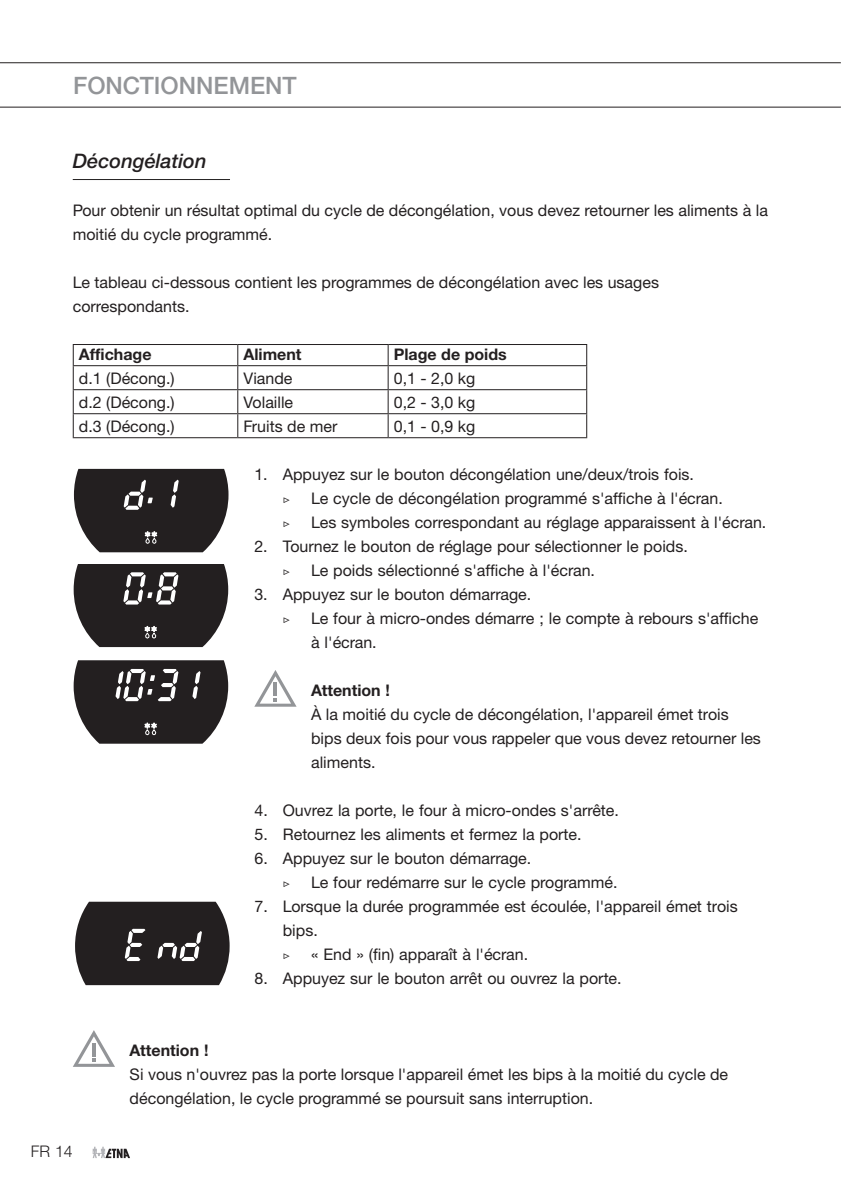
<style>
.page{position:relative;width:841px;height:1192px;background:#fff}
.page>*{position:absolute;margin:0;border:0;box-sizing:border-box;transform-origin:0 0}
.t1{font:500 24px "Helvetica Neue LTW1 G";color:#939598}
.t2{font:italic 500 20px "Helvetica Neue LTW1 G";color:#231f20}
.t3{font:16px/24px "Helvetica Neue LTW1 G";color:#231f20}
.t4{font:700 16px "Helvetica Neue LTW1 G";color:#231f20}
.t5{font:16px "Garamond Premr Pro";color:#231f20}
.t6{font:300 16px "Helvetica Neue LTW1 G";color:#231f20}
</style>
<div class="page">
<hr style="left:0;top:62px;width:840px;height:1px;background:#231f20">
<hr style="left:0;top:107px;width:840px;height:1px;background:#231f20">
<svg style="left:93px;top:1146px;width:37px;height:12px"></svg>
<hr style="left:73px;top:179px;width:157px;height:1px;background:#231f20">
<hr style="left:73px;top:344px;width:165px;height:1px;background:#231f20">
<hr style="left:238px;top:344px;width:150px;height:1px;background:#231f20">
<hr style="left:388px;top:344px;width:199px;height:1px;background:#231f20">
<hr style="left:73px;top:365px;width:165px;height:1px;background:#231f20">
<hr style="left:238px;top:365px;width:150px;height:1px;background:#231f20">
<hr style="left:388px;top:365px;width:199px;height:1px;background:#231f20">
<hr style="left:73px;top:389px;width:165px;height:1px;background:#231f20">
<hr style="left:238px;top:389px;width:150px;height:1px;background:#231f20">
<hr style="left:388px;top:389px;width:199px;height:1px;background:#231f20">
<hr style="left:73px;top:413px;width:165px;height:1px;background:#231f20">
<svg style="left:73px;top:345px;width:1px;height:92px"></svg>
<hr style="left:238px;top:413px;width:150px;height:1px;background:#231f20">
<svg style="left:237px;top:345px;width:1px;height:92px"></svg>
<hr style="left:388px;top:413px;width:199px;height:1px;background:#231f20">
<svg style="left:387px;top:345px;width:1px;height:92px"></svg>
<svg style="left:586px;top:345px;width:1px;height:92px"></svg>
<hr style="left:73px;top:437px;width:165px;height:1px;background:#231f20">
<hr style="left:238px;top:437px;width:150px;height:1px;background:#231f20">
<hr style="left:388px;top:437px;width:199px;height:1px;background:#231f20">
<svg style="left:74px;top:660px;width:154px;height:83px;background:#413d3e"></svg>
<svg style="left:74px;top:564px;width:154px;height:83px;background:#3f3b3c"></svg>
<svg style="left:74px;top:469px;width:154px;height:83px;background:#3a3637"></svg>
<svg style="left:255px;top:670px;width:41px;height:36px"></svg>
<svg style="left:75px;top:901px;width:154px;height:84px;background:#393536"></svg>
<svg style="left:73px;top:1030px;width:42px;height:36px"></svg>
<h1 class="t1" style="left:73px;top:71px;width:225px">FONCTIONNEMENT</h1>
<p class="t2" style="left:73px;top:149px;width:135px">Décongélation</p>
<p class="t3" style="left:73px;top:198px;width:696px">Pour obtenir un résultat optimal du cycle de décongélation, vous devez retourner les aliments à la moitié du cycle programmé.</p>
<p class="t3" style="left:73px;top:270px;width:587px">Le tableau ci-dessous contient les programmes de décongélation avec les usages correspondants.</p>
<p class="t4" style="left:79px;top:344px;width:74px">Affichage</p>
<p class="t4" style="left:243px;top:344px;width:60px">Aliment</p>
<p class="t4" style="left:394px;top:344px;width:114px">Plage de poids</p>
<p class="t3" style="left:79px;top:366px;width:97px">d.1 (Décong.)</p>
<p class="t3" style="left:243px;top:366px;width:50px">Viande</p>
<p class="t3" style="left:394px;top:366px;width:83px">0,1 - 2,0 kg</p>
<p class="t3" style="left:79px;top:390px;width:97px">d.2 (Décong.)</p>
<p class="t3" style="left:243px;top:390px;width:51px">Volaille</p>
<p class="t3" style="left:394px;top:390px;width:83px">0,2 - 3,0 kg</p>
<p class="t3" style="left:79px;top:414px;width:97px">d.3 (Décong.)</p>
<p class="t3" style="left:243px;top:414px;width:95px">Fruits de mer</p>
<p class="t3" style="left:394px;top:414px;width:83px">0,1 - 0,9 kg</p>
<p class="t3" style="left:254px;top:462px;width:441px">1. Appuyez sur le bouton décongélation une/deux/trois fois.</p>
<p class="t5" style="left:283px;top:489px;width:9px">▷</p>
<p class="t3" style="left:311px;top:486px;width:413px">Le cycle de décongélation programmé s'affiche à l'écran.</p>
<p class="t5" style="left:283px;top:513px;width:9px">▷</p>
<p class="t3" style="left:311px;top:510px;width:456px">Les symboles correspondant au réglage apparaissent à l'écran.</p>
<p class="t3" style="left:254px;top:534px;width:435px">2. Tournez le bouton de réglage pour sélectionner le poids.</p>
<p class="t5" style="left:283px;top:561px;width:9px">▷</p>
<p class="t3" style="left:311px;top:558px;width:285px">Le poids sélectionné s'affiche à l'écran.</p>
<p class="t3" style="left:254px;top:582px;width:278px">3. Appuyez sur le bouton démarrage.</p>
<p class="t5" style="left:283px;top:609px;width:9px">▷</p>
<p class="t3" style="left:311px;top:606px;width:448px">Le four à micro-ondes démarre ; le compte à rebours s'affiche à l'écran.</p>
<p class="t4" style="left:311px;top:680px;width:80px">Attention !</p>
<p class="t3" style="left:311px;top:702px;width:451px">À la moitié du cycle de décongélation, l'appareil émet trois bips deux fois pour vous rappeler que vous devez retourner les aliments.</p>
<p class="t3" style="left:254px;top:798px;width:366px">4. Ouvrez la porte, le four à micro-ondes s'arrête.</p>
<p class="t3" style="left:254px;top:822px;width:328px">5. Retournez les aliments et fermez la porte.</p>
<p class="t3" style="left:254px;top:846px;width:278px">6. Appuyez sur le bouton démarrage.</p>
<p class="t5" style="left:283px;top:873px;width:9px">▷</p>
<p class="t3" style="left:311px;top:870px;width:308px">Le four redémarre sur le cycle programmé.</p>
<p class="t3" style="left:283px;top:894px;width:456px;text-indent:-28px">7. Lorsque la durée programmée est écoulée, l'appareil émet trois bips.</p>
<p class="t5" style="left:283px;top:945px;width:9px">▷</p>
<p class="t3" style="left:311px;top:942px;width:218px">« End » (fin) apparaît à l'écran.</p>
<p class="t3" style="left:254px;top:966px;width:368px">8. Appuyez sur le bouton arrêt ou ouvrez la porte.</p>
<p class="t6" style="left:31px;top:1141px;width:43px">FR 14</p>
<p class="t4" style="left:130px;top:1040px;width:80px">Attention !</p>
<p class="t3" style="left:130px;top:1062px;width:600px">Si vous n'ouvrez pas la porte lorsque l'appareil émet les bips à la moitié du cycle de décongélation, le cycle programmé se poursuit sans interruption.</p>
</div>
